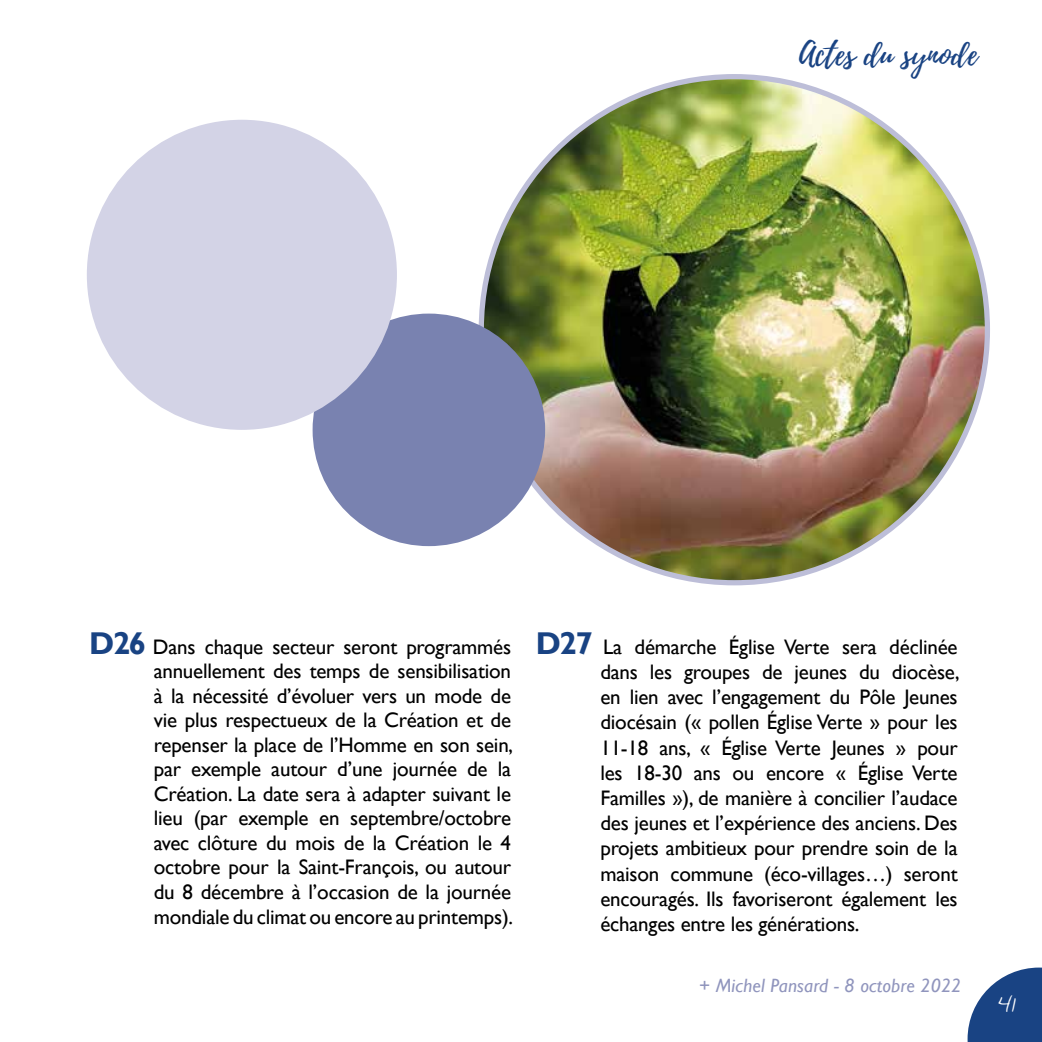
<style>
.page{position:relative;width:1042px;height:1042px;background:#fff}
.page>*{position:absolute;margin:0;border:0;box-sizing:border-box;transform-origin:0 0}
.t1{font:31.5px "Playlist Script";color:#194383}
.t2{font:21px/24.5px "Gill Sans";letter-spacing:-.01em;color:#000;text-align:justify}
.t3{font:21px "Daniel";color:#fff}
.t4{font:italic 19.25px "Gill Sans";letter-spacing:.01em;color:#9095bd}
.s1{font-weight:700;font-size:31.5px;color:#194383}
</style>
<div class="page">
<svg style="left:967px;top:967px;width:75px;height:75px"></svg>
<img style="left:481px;top:77px;width:506px;height:506px;border-radius:253px">
<div style="left:313px;top:314px;width:232px;height:232px;background:#7982b0;border-radius:50%"></div>
<div style="left:87px;top:120px;width:310px;height:310px;background:#d3d3e6;border-radius:50%"></div>
<h1 class="t1" style="left:799px;top:32px;width:180px">Actes du synode</h1>
<p class="t2" style="left:154px;top:635px;width:361px;text-indent:-64px"><span class="s1">D26</span> Dans chaque secteur seront programmés annuellement des temps de sensibilisation à la nécessité d’évoluer vers un mode de vie plus respectueux de la Création et de repenser la place de l’Homme en son sein, par exemple autour d’une journée de la Création. La date sera à adapter suivant le lieu (par exemple en septembre/octobre avec clôture du mois de la Création le 4 octobre pour la Saint-François, ou autour du 8 décembre à l’occasion de la journée mondiale du climat ou encore au printemps).</p>
<p class="t2" style="left:600px;top:634px;width:361px;line-height:25.2px;text-indent:-64px"><span class="s1">D27</span> La démarche Église Verte sera déclinée dans les groupes de jeunes du diocèse, en lien avec l’engagement du Pôle Jeunes diocésain (« pollen Église Verte » pour les 11-18 ans, « Église Verte Jeunes » pour les 18-30 ans ou encore « Église Verte Familles »), de manière à concilier l’audace des jeunes et l’expérience des anciens. Des projets ambitieux pour prendre soin de la maison commune (éco-villages…) seront encouragés. Ils favoriseront également les échanges entre les générations.</p>
<p class="t4" style="left:699px;top:974px;width:264px">+ Michel Pansard - 8 octobre 2022</p>
<p class="t3" style="left:998px;top:992px;width:20px">41</p>
</div>
